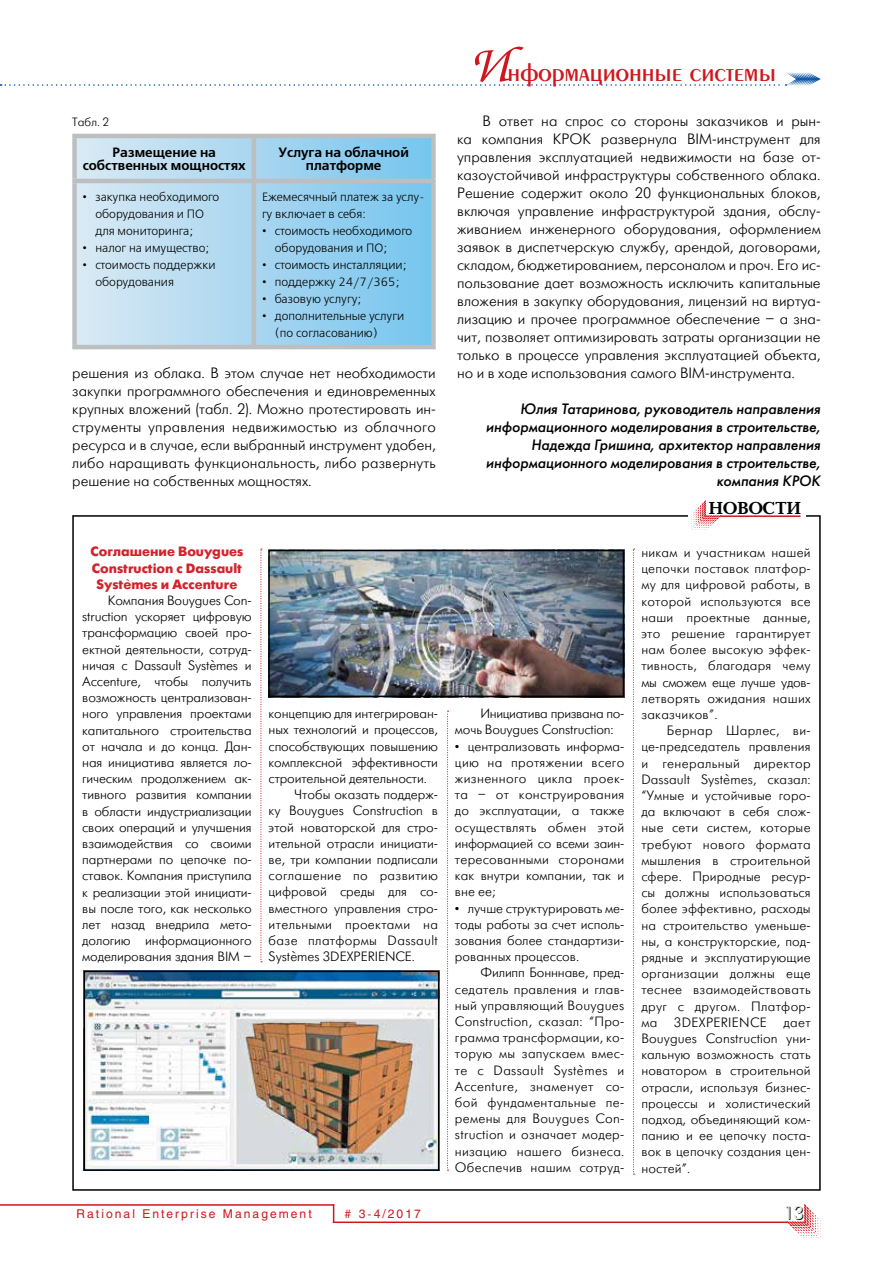
<style>
.page{position:relative;width:893px;height:1263px;background:#fff}
.page>*{position:absolute;margin:0;border:0;box-sizing:border-box;transform-origin:0 0}
.t1{font:27px "Penta Demi";color:#ce171e}
.t2{font:700 18px "Baltica C";color:#000}
.t3{font:18px "Futuris Shadow C";color:#000}
.t4{font:15px/18px "Futuris Light C";color:#000;text-align:justify}
.t5{font:italic 15px/18px "Futuris C";color:#000;text-align:right}
.t6{font:13.5px/16.2px "Futuris Light C";color:#000;text-align:justify}
.t7{font:13.5px "Futuris Light C";letter-spacing:.025em;color:#000}
.t8{font:700 13.5px/16.2px "Futuris C";color:#d2232a;text-align:center}
.t9{font:700 13.5px/13.5px "Free Set C";color:#000;text-align:center}
.t10{font:13.5px "Phonetic Newton";color:#000}
.t11{font:12px/17px "Free Set C";color:#000}
.t12{font:12px "Helios";letter-spacing:.17em;color:#ce171e}
.t13{font:12px "Futuris Light C";color:#000}
.s1{font-family:"Phonetic Newton";font-weight:400}
.s2{font-family:"Phonetic Newton"}
.s3{font-family:"Zapf Chancery C";font-size:54px}
</style>
<div class="page">
<svg style="left:787px;top:1204px;width:34px;height:34px"></svg>
<hr style="left:0;top:1204px;width:334px;height:2px;background:#ce171e">
<svg style="left:333px;top:1206px;width:1px;height:15px"></svg>
<hr style="left:333px;top:1221px;width:455px;height:2px;background:#ce171e">
<svg style="left:0;top:72px;width:821px;height:14px"></svg>
<svg style="left:77px;top:138px;width:354px;height:207px;background:#a8d6f0"></svg>
<div style="left:72px;top:138px;width:5px;height:41px;background:#bcbec0"></div>
<hr style="left:72px;top:134px;width:182px;height:4px;background:#bcbec0">
<hr style="left:252px;top:138px;width:4px;height:41px;background:#bcbec0">
<div style="left:431px;top:138px;width:5px;height:41px;background:#bcbec0"></div>
<hr style="left:254px;top:134px;width:182px;height:4px;background:#bcbec0">
<div style="left:72px;top:183px;width:5px;height:162px;background:#bcbec0"></div>
<hr style="left:72px;top:179px;width:182px;height:4px;background:#bcbec0">
<hr style="left:252px;top:183px;width:4px;height:162px;background:#bcbec0">
<div style="left:431px;top:183px;width:5px;height:162px;background:#bcbec0"></div>
<hr style="left:254px;top:179px;width:182px;height:4px;background:#bcbec0">
<hr style="left:72px;top:345px;width:182px;height:4px;background:#bcbec0">
<hr style="left:254px;top:345px;width:182px;height:4px;background:#bcbec0">
<svg style="left:691px;top:500px;width:29px;height:30px"></svg>
<hr style="left:720px;top:515px;width:80px;height:2px;background:#ce171e">
<svg style="left:260px;top:548px;width:2px;height:414px"></svg>
<svg style="left:447px;top:711px;width:1px;height:460px"></svg>
<svg style="left:633px;top:548px;width:1px;height:627px"></svg>
<img style="left:87px;top:974px;width:349px;height:194px">
<div style="left:84px;top:971px;width:355px;height:200px;border:2px solid #000"></div>
<img style="left:271px;top:553px;width:350px;height:141px">
<div style="left:268px;top:550px;width:356px;height:147px;border:2px solid #000"></div>
<p class="t13" style="left:72px;top:116px;width:38px">Табл. 2</p>
<p class="t9" style="left:83px;top:146px;width:165px">Размещение на собственных мощностях</p>
<p class="t9" style="left:278px;top:146px;width:132px">Услуга на облачной платформе</p>
<p class="t11" style="left:95px;top:188px;width:125px;text-indent:-13px">• закупка необходимого оборудования и ПО для мониторинга;</p>
<p class="t11" style="left:83px;top:239px;width:128px">• налог на имущество;</p>
<p class="t11" style="left:95px;top:256px;width:122px;text-indent:-13px">• стоимость поддержки оборудования</p>
<p class="t11" style="left:262px;top:188px;width:164px">Ежемесячный платеж за услу&shy;гу включает в себя:</p>
<p class="t11" style="left:275px;top:222px;width:139px;text-indent:-13px">• стоимость необходимого оборудования и ПО;</p>
<p class="t11" style="left:262px;top:256px;width:146px">• стоимость инсталляции;</p>
<p class="t11" style="left:262px;top:273px;width:139px">• поддержку 24/7/365;</p>
<p class="t11" style="left:262px;top:290px;width:101px">• базовую услугу;</p>
<p class="t11" style="left:275px;top:307px;width:131px;text-indent:-13px">• дополнительные услуги (по согласованию)</p>
<p class="t4" style="left:72px;top:364px;width:365px">решения из облака. В этом случае нет необходимости закупки программного обеспечения и единовременных крупных вложений (табл. 2). Можно протестировать ин&shy;струменты управления недвижимостью из облачного ресурса и в случае, если выбранный инструмент удобен, либо наращивать функциональность, либо развернуть решение на собственных мощностях.</p>
<p class="t8" style="left:91px;top:544px;width:154px">Соглашение Bouygues<br>Construction с Dassault<br>Syste<span class="s1">`</span>mes и Accenture</p>
<p class="t6" style="left:82px;top:593px;width:171px;text-indent:26px">Компания Bouygues Con&shy;struction ускоряет цифровую трансформацию своей про&shy;ектной деятельности, сотруд&shy;ничая с Dassault Systemes и</p>
<p class="t10" style="left:216px;top:657px;width:2px">`</p>
<p class="t6" style="left:82px;top:674px;width:171px">Accenture, чтобы получить возможность централизован&shy;ного управления проектами капитального строительства от начала и до конца. Дан&shy;ная инициатива является ло&shy;гическим продолжением ак&shy;тивного развития компании в области индустриализации своих операций и улучшения взаимодействия со своими партнерами по цепочке по&shy;ставок. Компания приступила к реализации этой инициати&shy;вы после того, как несколько лет назад внедрила мето&shy;дологию информационного моделирования здания BIM –</p>
<p class="t6" style="left:269px;top:706px;width:171px">концепцию для интегрирован-</p>
<p class="t6" style="left:269px;top:722px;width:171px">ных технологий и процессов,</p>
<p class="t6" style="left:269px;top:738px;width:171px">способствующих повышению</p>
<p class="t6" style="left:269px;top:754px;width:171px">комплексной эффективности</p>
<p class="t6" style="left:269px;top:771px;width:160px">строительной деятельности.</p>
<p class="t6" style="left:294px;top:787px;width:145px">Чтобы оказать поддерж-</p>
<p class="t6" style="left:269px;top:803px;width:171px">ку Bouygues Construction в</p>
<p class="t6" style="left:269px;top:819px;width:171px">этой новаторской для стро-</p>
<p class="t6" style="left:269px;top:835px;width:171px">ительной отрасли инициати-</p>
<p class="t6" style="left:269px;top:852px;width:171px">ве, три компании подписали</p>
<p class="t7" style="left:269px;top:869px;width:171px">соглашение по развитию</p>
<p class="t6" style="left:269px;top:884px;width:171px">цифровой среды для со-</p>
<p class="t6" style="left:269px;top:900px;width:171px">вместного управления стро-</p>
<p class="t7" style="left:269px;top:917px;width:171px">ительными проектами на</p>
<p class="t7" style="left:269px;top:933px;width:171px">базе платформы Dassault</p>
<p class="t6" style="left:269px;top:949px;width:148px">Syste<span class="s2">`</span>mes 3DEXPERIENCE.</p>
<p class="t12" style="left:77px;top:1207px;width:237px">Rational Enterprise Management</p>
<p class="t12" style="left:345px;top:1207px;width:78px"># 3-4/2017</p>
<h1 class="t1" style="left:469px;top:59px;width:309px"><span class="s3">И</span>нформационные системы</h1>
<p class="t4" style="left:457px;top:112px;width:365px;text-indent:26px">В ответ на спрос со стороны заказчиков и рын&shy;ка компания КРОК развернула BIM-инструмент для управления эксплуатацией недвижимости на базе от&shy;казоустойчивой инфраструктуры собственного облака.<br>Решение содержит около 20 функциональных блоков, включая управление инфраструктурой здания, обслу&shy;живанием инженерного оборудования, оформлением заявок в диспетчерскую службу, арендой, договорами, складом, бюджетированием, персоналом и проч. Его ис&shy;пользование дает возможность исключить капитальные вложения в закупку оборудования, лицензий на виртуа&shy;лизацию и прочее программное обеспечение – а зна&shy;чит, позволяет оптимизировать затраты организации не только в процессе управления эксплуатацией объекта, но и в ходе использования самого BIM-инструмента.</p>
<p class="t5" style="left:486px;top:400px;width:336px">Юлия Татаринова, руководитель направления информационного моделирования в строительстве, Надежда Гришина, архитектор направления информационного моделирования в строительстве, компания КРОК</p>
<p class="t6" style="left:455px;top:706px;width:171px;text-indent:26px">Инициатива призвана по&shy;мочь Bouygues Construction:</p>
<p class="t6" style="left:455px;top:738px;width:171px">• централизовать информа&shy;цию на протяжении всего жизненного цикла проек&shy;та – от конструирования до эксплуатации, а также осуществлять обмен этой информацией со всеми заин&shy;тересованными сторонами как внутри компании, так и вне ее;</p>
<p class="t6" style="left:455px;top:900px;width:171px">• лучше структурировать ме&shy;тоды работы за счет исполь&shy;зования более стандартизи&shy;рованных процессов.</p>
<p class="t6" style="left:455px;top:965px;width:171px;text-indent:26px">Филипп Бонннаве, пред&shy;седатель правления и глав&shy;ный управляющий Bouygues Construction, сказал: “Про&shy;грамма трансформации, ко&shy;торую мы запускаем вмес&shy;те с Dassault Syste<span class="s2">`</span>mes и Accenture, знаменует со&shy;бой фундаментальные пе&shy;ремены для Bouygues Con&shy;struction и означает модер&shy;низацию нашего бизнеса.<br>Обеспечив нашим сотруд-</p>
<h2 class="t2" style="left:708px;top:498px;width:94px">НОВОСТИ</h2>
<p class="t6" style="left:641px;top:545px;width:171px">никам и участникам нашей цепочки поставок платфор&shy;му для цифровой работы, в которой используются все наши проектные данные, это решение гарантирует нам более высокую эффек&shy;тивность, благодаря чему мы сможем еще лучше удов&shy;летворять ожидания наших заказчиков”.</p>
<p class="t6" style="left:641px;top:723px;width:171px;text-indent:26px">Бернар Шарлес, ви&shy;це-председатель правления и генеральный директор Dassault Syste<span class="s2">`</span>mes, сказал: “Умные и устойчивые горо&shy;да включают в себя слож&shy;ные сети систем, которые требуют нового формата мышления в строительной сфере. Природные ресур&shy;сы должны использоваться более эффективно, расходы на строительство уменьше&shy;ны, а конструкторские, под&shy;рядные и эксплуатирующие организации должны еще теснее взаимодействовать друг с другом. Платфор&shy;ма 3DEXPERIENCE дает Bouygues Construction уни&shy;кальную возможность стать новатором в строительной отрасли, используя бизнес&shy;процессы и холистический подход, объединяющий ком&shy;панию и ее цепочку поста&shy;вок в цепочку создания цен&shy;ностей”.</p>
<h2 class="t3" style="left:784px;top:1204px;width:21px">13</h2>
</div>
